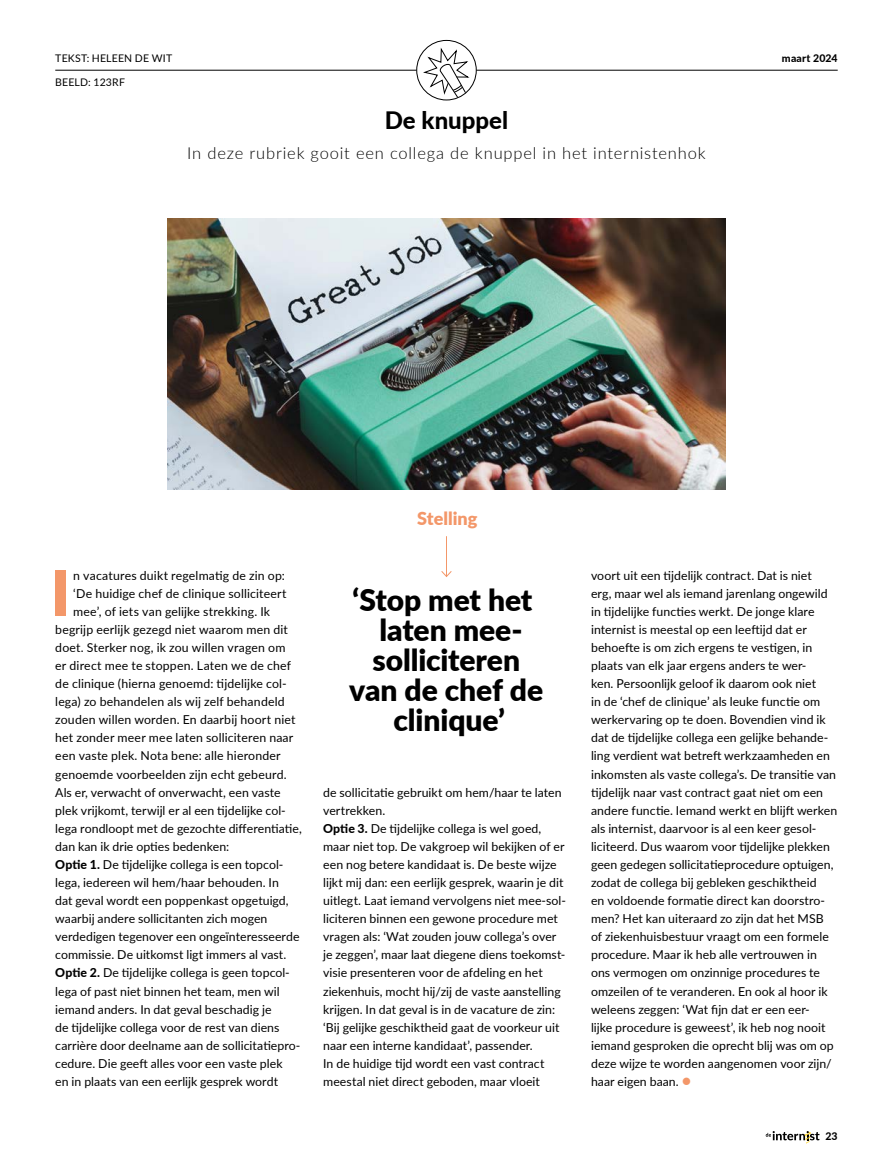
<style>
.page{position:relative;width:893px;height:1170px;background:#fff}
.page>*{position:absolute;margin:0;border:0;box-sizing:border-box;transform-origin:0 0}
.t1{font:900 61.95px "Lato";color:#f39769}
.t2{font:900 30px/30px "Lato";letter-spacing:-.005em;color:#000;text-align:center}
.t3{font:800 24px "Lato";color:#000}
.t4{font:900 18px "Lato";color:#f39769}
.t5{font:300 16.5px "Lato";letter-spacing:.05em;color:#000}
.t6{font:12.3px/18px "Lato";letter-spacing:.005em;color:#000}
.t7{font:10.5px "Lato";letter-spacing:.02em;color:#000}
.t8{font:800 10.5px "Lato";letter-spacing:.02em;color:#000}
.s1{font-weight:800}
.s2{color:#f39769}
</style>
<div class="page">
<img style="left:168px;top:218px;width:557px;height:271px">
<hr style="left:446px;top:536px;width:1px;height:40px;background:#f39769">
<svg style="left:441px;top:571px;width:11px;height:6px"></svg>
<svg style="left:766px;top:1131px;width:54px;height:12px"></svg>
<hr style="left:55px;top:70px;width:362px;height:1px;background:#000">
<hr style="left:476px;top:70px;width:362px;height:1px;background:#000">
<svg style="left:417px;top:40px;width:59px;height:60px"></svg>
<div style="left:416px;top:40px;width:61px;height:60px;border:1px solid #000;border-radius:50%"></div>
<svg style="left:423px;top:47px;width:47px;height:51px"></svg>
<p class="t7" style="left:55px;top:50px;width:118px">TEKST: HELEEN DE WIT</p>
<p class="t7" style="left:55px;top:75px;width:71px">BEELD: 123RF</p>
<h3 class="t3" style="left:385px;top:102px;width:125px">De knuppel</h3>
<h3 class="t5" style="left:187px;top:142px;width:520px">In deze rubriek gooit een collega de knuppel in het internistenhok</h3>
<p class="t8" style="left:782px;top:52px;width:57px">maart 2024</p>
<h3 class="t4" style="left:417px;top:511px;width:62px">Stelling</h3>
<h1 class="t1" style="left:51px;top:566px;width:21px">I</h1>
<p class="t6" style="left:73px;top:565px;width:213px">n vacatures duikt regelmatig de zin op:</p>
<p class="t6" style="left:73px;top:585px;width:215px">‘De huidige chef de clinique solliciteert</p>
<p class="t6" style="left:73px;top:601px;width:198px">mee’, of iets van gelijke strekking. Ik</p>
<p class="t6" style="left:55px;top:621px;width:234px">begrijp eerlijk gezegd niet waarom men dit</p>
<p class="t6" style="left:55px;top:638px;width:232px">doet. Sterker nog, ik zou willen vragen om</p>
<p class="t6" style="left:55px;top:656px;width:237px">er direct mee te stoppen. Laten we de chef</p>
<p class="t6" style="left:55px;top:674px;width:233px">de clinique (hierna genoemd: tijdelijke col-</p>
<p class="t6" style="left:55px;top:693px;width:231px">lega) zo behandelen als wij zelf behandeld</p>
<p class="t6" style="left:55px;top:710px;width:242px">zouden willen worden. En daarbij hoort niet</p>
<p class="t6" style="left:55px;top:729px;width:240px">het zonder meer mee laten solliciteren naar</p>
<p class="t6" style="left:55px;top:746px;width:227px">een vaste plek. Nota bene: alle hieronder</p>
<p class="t6" style="left:55px;top:764px;width:233px">genoemde voorbeelden zijn echt gebeurd.</p>
<p class="t6" style="left:55px;top:784px;width:227px">Als er, verwacht of onverwacht, een vaste</p>
<p class="t6" style="left:55px;top:800px;width:232px">plek vrijkomt, terwijl er al een tijdelijke col-</p>
<p class="t6" style="left:55px;top:818px;width:248px">lega rondloopt met de gezochte differentiatie,</p>
<p class="t6" style="left:55px;top:836px;width:175px">dan kan ik drie opties bedenken:</p>
<p class="t6" style="left:55px;top:854px;width:230px"><span class="s1">Optie 1.</span> De tijdelijke collega is een topcol-</p>
<p class="t6" style="left:55px;top:873px;width:225px">lega, iedereen wil hem/haar behouden. In</p>
<p class="t6" style="left:55px;top:892px;width:235px">dat geval wordt een poppenkast opgetuigd,</p>
<p class="t6" style="left:55px;top:910px;width:214px">waarbij andere sollicitanten zich mogen</p>
<p class="t6" style="left:55px;top:928px;width:246px">verdedigen tegenover een ongeïnteresseerde</p>
<p class="t6" style="left:55px;top:945px;width:233px">commissie. De uitkomst ligt immers al vast.</p>
<p class="t6" style="left:55px;top:963px;width:236px"><span class="s1">Optie 2.</span> De tijdelijke collega is geen topcol-</p>
<p class="t6" style="left:55px;top:982px;width:226px">lega of past niet binnen het team, men wil</p>
<p class="t6" style="left:55px;top:999px;width:218px">iemand anders. In dat geval beschadig je</p>
<p class="t6" style="left:55px;top:1017px;width:226px">de tijdelijke collega voor de rest van diens</p>
<p class="t6" style="left:55px;top:1035px;width:247px">carrière door deelname aan de sollicitatiepro-</p>
<p class="t6" style="left:55px;top:1053px;width:229px">cedure. Die geeft alles voor een vaste plek</p>
<p class="t6" style="left:55px;top:1073px;width:224px">en in plaats van een eerlijk gesprek wordt</p>
<h2 class="t2" style="left:349px;top:587px;width:196px">‘Stop met het laten mee&shy;solliciteren van de chef de clinique’</h2>
<p class="t6" style="left:323px;top:782px;width:244px">de sollicitatie gebruikt om hem/haar te laten vertrekken.<br><span class="s1">Optie 3.</span> De tijdelijke collega is wel goed, maar niet top. De vakgroep wil bekijken of er een nog betere kandidaat is. De beste wijze lijkt mij dan: een eerlijk gesprek, waarin je dit uitlegt. Laat iemand vervolgens niet mee-sol&shy;liciteren binnen een gewone procedure met vragen als: ‘Wat zouden jouw collega’s over je zeggen’, maar laat diegene diens toekomst&shy;visie presenteren voor de afdeling en het ziekenhuis, mocht hij/zij de vaste aanstelling krijgen. In dat geval is in de vacature de zin: ‘Bij gelijke geschiktheid gaat de voorkeur uit naar een interne kandidaat’, passender.<br>In de huidige tijd wordt een vast contract meestal niet direct geboden, maar vloeit</p>
<p class="t6" style="left:591px;top:565px;width:248px">voort uit een tijdelijk contract. Dat is niet<br>erg, maar wel als iemand jarenlang ongewild in tijdelijke functies werkt. De jonge klare internist is meestal op een leeftijd dat er behoefte is om zich ergens te vestigen, in plaats van elk jaar ergens anders te wer-<br>ken. Persoonlijk geloof ik daarom ook niet<br>in de ‘chef de clinique’ als leuke functie om werkervaring op te doen. Bovendien vind ik dat de tijdelijke collega een gelijke behande&shy;ling verdient wat betreft werkzaamheden en inkomsten als vaste collega’s. De transitie van tijdelijk naar vast contract gaat niet om een andere functie. Iemand werkt en blijft werken als internist, daarvoor is al een keer gesol&shy;liciteerd. Dus waarom voor tijdelijke plekken geen gedegen sollicitatieprocedure optuigen, zodat de collega bij gebleken geschiktheid<br>en voldoende formatie direct kan doorstro&shy;men? Het kan uiteraard zo zijn dat het MSB of ziekenhuisbestuur vraagt om een formele procedure. Maar ik heb alle vertrouwen in ons vermogen om onzinnige procedures te omzeilen of te veranderen. En ook al hoor ik weleens zeggen: ‘Wat fijn dat er een eer-<br>lijke procedure is geweest’, ik heb nog nooit iemand gesproken die oprecht blij was om op deze wijze te worden aangenomen voor zijn/ haar eigen baan. <span class="s2">●</span></p>
<p class="t8" style="left:825px;top:1130px;width:14px">23</p>
</div>
